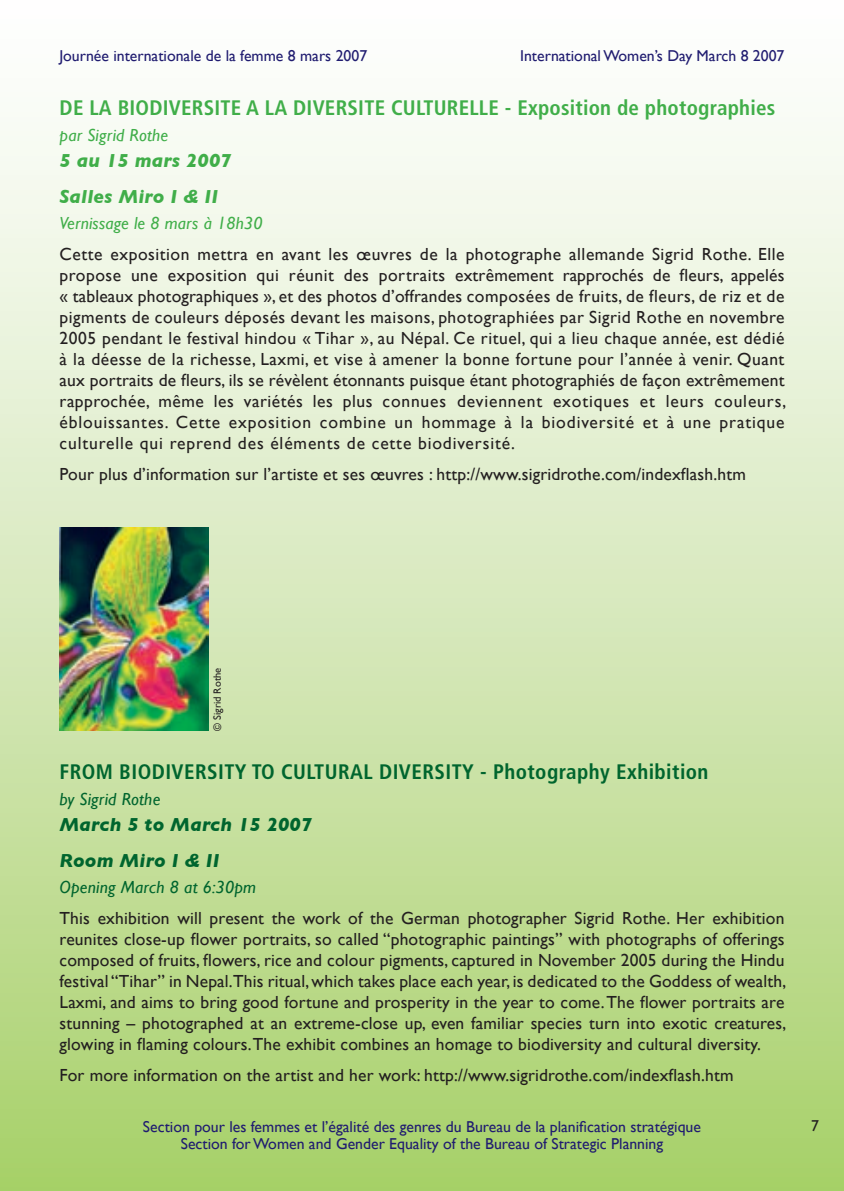
<style>
.page{position:relative;width:844px;height:1191px;background:#fff}
.page>*{position:absolute;margin:0;border:0;box-sizing:border-box;transform-origin:0 0}
.t1{font:700 condensed 21px "Frutiger";letter-spacing:.01em;color:#40ae49}
.t2{font:700 condensed 21px "Frutiger";letter-spacing:.02em;color:#00652e}
.t3{font:italic 700 19.25px/35.9px "Gill Sans";letter-spacing:.01em;color:#00652e}
.t4{font:italic 700 19.25px/35.9px "Gill Sans";letter-spacing:.01em;color:#40ae49}
.t5{font:17.5px/21px "Gill Sans";letter-spacing:.01em;color:#231f20;text-align:justify}
.t6{font:italic 17.5px "Gill Sans";letter-spacing:.01em;color:#40ae49}
.t7{font:italic 17.5px "Gill Sans";letter-spacing:.01em;color:#00652e}
.t8{font:15.75px/17.5px "Gill Sans";color:#201c70;text-align:center}
.t9{font:15.75px "Gill Sans";color:#231f20}
.t10{font:10.5px "Gill Sans";color:#231f20}
</style>
<div class="page">
<div style="left:0;top:0;width:843px;height:1191px;background:linear-gradient(to bottom,#fff,#aad16e)"></div>
<img style="left:60px;top:527px;width:148px;height:203px">
<p class="t8" style="left:60px;top:46px;width:309px">Journée internationale de la femme 8 mars 2007</p>
<p class="t8" style="left:520px;top:46px;width:266px">International Women’s Day March 8 2007</p>
<p class="t1" style="left:60px;top:99px;width:717px">DE LA BIODIVERSITE A LA DIVERSITE CULTURELLE - Exposition de photographies</p>
<p class="t6" style="left:60px;top:125px;width:110px">par Sigrid Rothe</p>
<p class="t4" style="left:60px;top:142px;width:174px">5 au 15 mars 2007<br>Salles Miro I &amp; II</p>
<p class="t6" style="left:60px;top:213px;width:204px">Vernissage le 8 mars à 18h30</p>
<p class="t5" style="left:60px;top:243px;width:728px">Cette exposition mettra en avant les œuvres de la photographe allemande Sigrid Rothe. Elle propose une exposition qui réunit des portraits extrêmement rapprochés de fleurs, appelés « tableaux photographiques », et des photos d’offrandes composées de fruits, de fleurs, de riz et de pigments de couleurs déposés devant les maisons, photographiées par Sigrid Rothe en novembre 2005 pendant le festival hindou « Tihar », au Népal. Ce rituel, qui a lieu chaque année, est dédié à la déesse de la richesse, Laxmi, et vise à amener la bonne fortune pour l’année à venir. Quant aux portraits de fleurs, ils se révèlent étonnants puisque étant photographiés de façon extrêmement rapprochée, même les variétés les plus connues deviennent exotiques et leurs couleurs, éblouissantes. Cette exposition combine un hommage à la biodiversité et à une pratique culturelle qui reprend des éléments de cette biodiversité.</p>
<p class="t5" style="left:60px;top:463px;width:687px">Pour plus d’information sur l’artiste et ses œuvres : http://www.sigridrothe.com/indexflash.htm</p>
<p class="t10" style="left:211px;top:730px;width:64px;rotate:-90deg">© Sigrid Rothe</p>
<p class="t2" style="left:60px;top:763px;width:650px">FROM BIODIVERSITY TO CULTURAL DIVERSITY - Photography Exhibition</p>
<p class="t7" style="left:60px;top:789px;width:102px">by Sigrid Rothe</p>
<p class="t3" style="left:60px;top:806px;width:254px">March 5 to March 15 2007<br>Room Miro I &amp; II</p>
<p class="t7" style="left:60px;top:877px;width:198px">Opening March 8 at 6:30pm</p>
<p class="t5" style="left:60px;top:907px;width:728px">This exhibition will present the work of the German photographer Sigrid Rothe. Her exhibition reunites close-up flower portraits, so called “photographic paintings” with photographs of offerings composed of fruits, flowers, rice and colour pigments, captured in November 2005 during the Hindu festival “Tihar” in Nepal.This ritual, which takes place each year, is dedicated to the Goddess of wealth, Laxmi, and aims to bring good fortune and prosperity in the year to come. The flower portraits are stunning – photographed at an extreme-close up, even familiar species turn into exotic creatures, glowing in flaming colours. The exhibit combines an homage to biodiversity and cultural diversity.</p>
<p class="t5" style="left:60px;top:1064px;width:675px">For more information on the artist and her work: http://www.sigridrothe.com/indexflash.htm</p>
<p class="t8" style="left:143px;top:1117px;width:559px">Section pour les femmes et l’égalité des genres du Bureau de la planification stratégique<br>Section for Women and Gender Equality of the Bureau of Strategic Planning</p>
<p class="t9" style="left:811px;top:1117px;width:9px">7</p>
</div>
